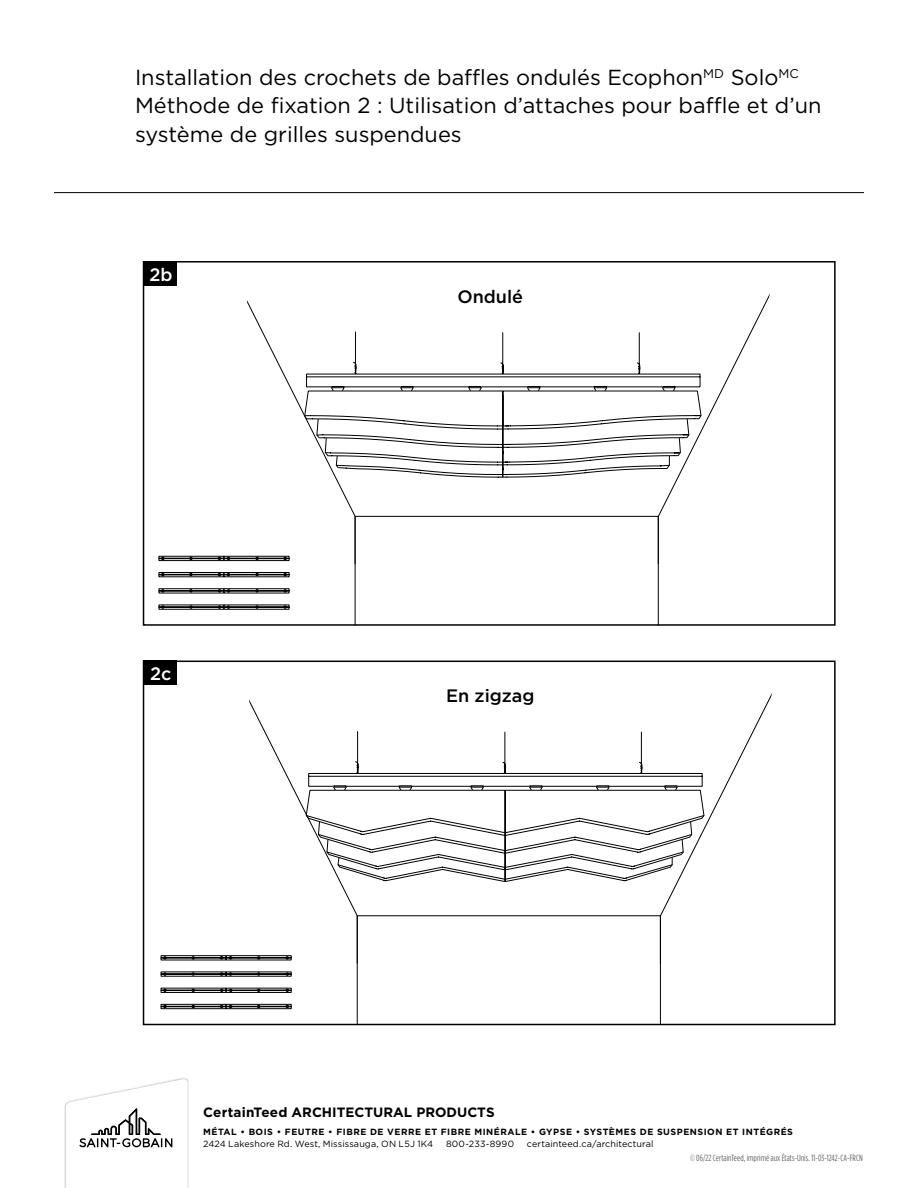
<style>
.page{position:relative;width:918px;height:1188px;background:#fff}
.page>*{position:absolute;margin:0;border:0;box-sizing:border-box;transform-origin:0 0}
.t1{font:21.75px/28.5px "Gotham";color:#000}
.t2{font:500 18px "Gotham";color:#000}
.t3{font:500 18px "Gotham";color:#fff}
.t4{font:700 13.5px "Gotham";color:#000}
.t5{font:700 9px "Gotham";letter-spacing:.055em;color:#000}
.t6{font:9px "Gotham";letter-spacing:.01em;color:#000}
.t7{font:9px "Gotham Condensed";letter-spacing:.005em;color:#636466}
</style>
<div class="page">
<div style="left:161px;top:972px;width:65px;height:4px;border:1px solid #000"></div>
<div style="left:161px;top:988px;width:65px;height:5px;border:1px solid #000"></div>
<div style="left:161px;top:1004px;width:65px;height:5px;border:1px solid #000"></div>
<div style="left:226px;top:972px;width:65px;height:4px;border:1px solid #000"></div>
<div style="left:226px;top:988px;width:65px;height:5px;border:1px solid #000"></div>
<div style="left:226px;top:1004px;width:65px;height:5px;border:1px solid #000"></div>
<hr style="left:161px;top:958px;width:130px;height:1px;background:#000">
<div style="left:161px;top:957px;width:130px;height:1px;border:1px solid #000"></div>
<div style="left:161px;top:974px;width:130px;height:1px;border:1px solid #000"></div>
<div style="left:161px;top:990px;width:130px;height:1px;border:1px solid #000"></div>
<div style="left:161px;top:1006px;width:130px;height:1px;border:1px solid #000"></div>
<svg style="left:163px;top:956px;width:4px;height:4px"></svg>
<svg style="left:163px;top:972px;width:4px;height:4px"></svg>
<svg style="left:163px;top:989px;width:4px;height:3px"></svg>
<svg style="left:163px;top:1005px;width:4px;height:3px"></svg>
<svg style="left:220px;top:956px;width:12px;height:4px"></svg>
<svg style="left:220px;top:972px;width:12px;height:4px"></svg>
<svg style="left:220px;top:989px;width:13px;height:3px"></svg>
<svg style="left:220px;top:1005px;width:12px;height:3px"></svg>
<hr style="left:54px;top:192px;width:810px;height:1px;background:#000">
<div style="left:144px;top:661px;width:33px;height:24px;background:#000"></div>
<div style="left:144px;top:261px;width:33px;height:25px;background:#000"></div>
<div style="left:159px;top:556px;width:65px;height:5px;border:1px solid #000"></div>
<div style="left:159px;top:572px;width:65px;height:5px;border:1px solid #000"></div>
<div style="left:159px;top:605px;width:65px;height:4px;border:1px solid #000"></div>
<div style="left:224px;top:556px;width:65px;height:5px;border:1px solid #000"></div>
<div style="left:224px;top:572px;width:65px;height:5px;border:1px solid #000"></div>
<div style="left:224px;top:605px;width:65px;height:4px;border:1px solid #000"></div>
<div style="left:159px;top:558px;width:130px;height:1px;border:1px solid #000"></div>
<div style="left:159px;top:574px;width:130px;height:1px;border:1px solid #000"></div>
<hr style="left:159px;top:591px;width:130px;height:1px;background:#000">
<div style="left:159px;top:590px;width:130px;height:1px;border:1px solid #000"></div>
<div style="left:159px;top:607px;width:130px;height:1px;border:1px solid #000"></div>
<svg style="left:161px;top:557px;width:4px;height:3px"></svg>
<svg style="left:161px;top:573px;width:4px;height:3px"></svg>
<svg style="left:161px;top:589px;width:4px;height:4px"></svg>
<svg style="left:161px;top:605px;width:4px;height:4px"></svg>
<svg style="left:218px;top:557px;width:12px;height:3px"></svg>
<svg style="left:218px;top:573px;width:12px;height:3px"></svg>
<svg style="left:218px;top:589px;width:12px;height:4px"></svg>
<svg style="left:218px;top:605px;width:12px;height:4px"></svg>
<svg style="left:191px;top:956px;width:4px;height:4px"></svg>
<svg style="left:191px;top:972px;width:4px;height:4px"></svg>
<svg style="left:191px;top:989px;width:4px;height:3px"></svg>
<svg style="left:191px;top:1005px;width:4px;height:3px"></svg>
<svg style="left:245px;top:693px;width:528px;height:332px"></svg>
<svg style="left:189px;top:557px;width:4px;height:3px"></svg>
<svg style="left:189px;top:573px;width:4px;height:3px"></svg>
<svg style="left:189px;top:589px;width:4px;height:4px"></svg>
<svg style="left:189px;top:605px;width:4px;height:4px"></svg>
<svg style="left:243px;top:293px;width:528px;height:333px"></svg>
<img style="left:64px;top:1080px;width:125px;height:108px">
<svg style="left:66px;top:1078px;width:122px;height:110px"></svg>
<p class="t1" style="left:135px;top:62px;width:688px">Installation des crochets de baffles ondulés Ecophon<sup>MD</sup> Solo<sup>MC<br></sup>Méthode de fixation 2 : Utilisation d’attaches pour baffle et d’un système de grilles suspendues</p>
<p class="t3" style="left:149px;top:263px;width:25px">2b</p>
<p class="t3" style="left:150px;top:662px;width:23px">2c</p>
<p class="t2" style="left:457px;top:284px;width:67px">Ondulé</p>
<p class="t2" style="left:446px;top:684px;width:90px">En zigzag</p>
<p class="t4" style="left:203px;top:1104px;width:293px">CertainTeed ARCHITECTURAL PRODUCTS</p>
<p class="t6" style="left:203px;top:1138px;width:232px">2424 Lakeshore Rd. West, Mississauga, ON L5J 1K4</p>
<p class="t6" style="left:446px;top:1138px;width:70px">800-233-8990</p>
<p class="t6" style="left:527px;top:1138px;width:128px">certainteed.ca/architectural</p>
<p class="t5" style="left:203px;top:1126px;width:591px">MÉTAL • BOIS • FEUTRE • FIBRE DE VERRE ET FIBRE MINÉRALE • GYPSE • SYSTÈMES DE SUSPENSION ET INTÉGRÉS</p>
<p class="t7" style="left:690px;top:1153px;width:174px">© 06/22 CertainTeed, imprimé aux États-Unis. 11-03-1242-CA-FRCN</p>
</div>
